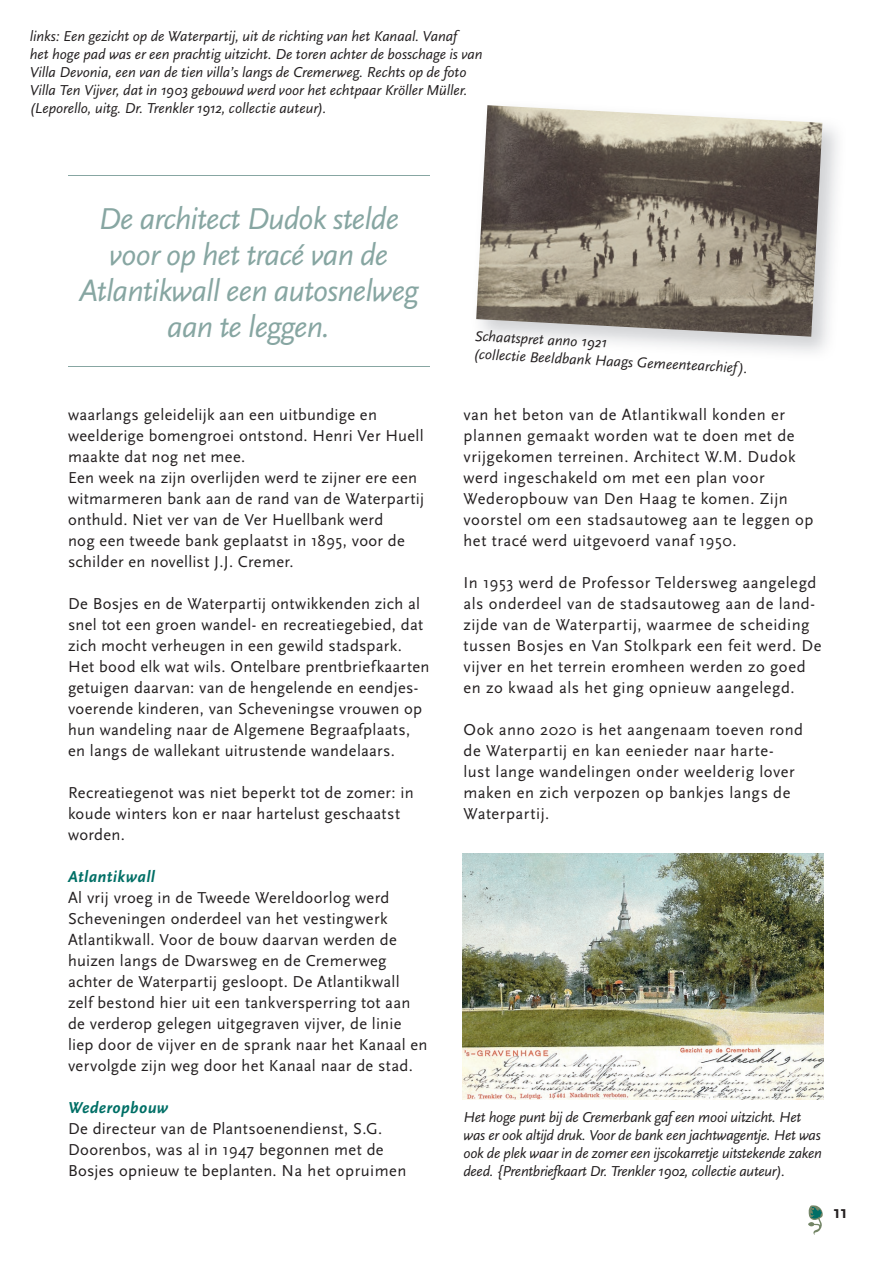
<style>
.page{position:relative;width:893px;height:1263px;background:#fff}
.page>*{position:absolute;margin:0;border:0;box-sizing:border-box;transform-origin:0 0}
.t1{font:italic 31.5px/36px "Scala Sans";letter-spacing:-.025em;color:#87a6a2;text-align:center}
.t2{font:700 18px "Scala Sans";color:#231f20}
.t3{font:16.5px/21px "Scala Sans";letter-spacing:.02em;color:#231f20}
.t4{font:italic 700 16.5px "Scala Sans";letter-spacing:.025em;color:#016f66}
.t5{font:italic 15px/18px "Scala Sans";letter-spacing:-.01em;color:#231f20}
</style>
<div class="page">
<svg style="left:808px;top:1205px;width:15px;height:30px"></svg>
<img style="left:462px;top:853px;width:362px;height:247px">
<img style="left:476px;top:105px;width:346px;height:232px">
<hr style="left:68px;top:366px;width:361px;height:1px;background:#87a6a2">
<hr style="left:68px;top:175px;width:361px;height:1px;background:#87a6a2">
<p class="t5" style="left:30px;top:27px;width:454px">links: Een gezicht op de Waterpartij, uit de richting van het Kanaal. Vanaf<br>het hoge pad was er een prachtig uitzicht. De toren achter de bosschage is van Villa Devonia, een van de tien villa’s langs de Cremerweg. Rechts op de foto Villa Ten Vijver, dat in 1903 gebouwd werd voor het echtpaar Kröller Müller. (Leporello, uitg. Dr. Trenkler 1912, collectie auteur).</p>
<h1 class="t1" style="left:79px;top:201px;width:341px">De architect Dudok stelde voor op het tracé van de<br>Atlantikwall een autosnelweg aan te leggen.</h1>
<p class="t3" style="left:68px;top:404px;width:358px">waarlangs geleidelijk aan een uitbundige en weelderige bomengroei ontstond. Henri Ver Huell maakte dat nog net mee.<br>Een week na zijn overlijden werd te zijner ere een witmarmeren bank aan de rand van de Waterpartij onthuld. Niet ver van de Ver Huellbank werd<br>nog een tweede bank geplaatst in 1895, voor de schilder en novellist J.J. Cremer.</p>
<p class="t3" style="left:68px;top:593px;width:363px">De Bosjes en de Waterpartij ontwikkenden zich al snel tot een groen wandel- en recreatiegebied, dat zich mocht verheugen in een gewild stadspark.<br>Het bood elk wat wils. Ontelbare prentbriefkaarten getuigen daarvan: van de hengelende en eendjes&shy;voerende kinderen, van Scheveningse vrouwen op hun wandeling naar de Algemene Begraafplaats, en langs de wallekant uitrustende wandelaars.</p>
<p class="t3" style="left:68px;top:782px;width:347px">Recreatiegenot was niet beperkt tot de zomer: in koude winters kon er naar hartelust geschaatst worden.</p>
<p class="t4" style="left:68px;top:868px;width:88px">Atlantikwall</p>
<p class="t3" style="left:68px;top:888px;width:361px">Al vrij vroeg in de Tweede Wereldoorlog werd Scheveningen onderdeel van het vestingwerk Atlantikwall. Voor de bouw daarvan werden de huizen langs de Dwarsweg en de Cremerweg achter de Waterpartij gesloopt. De Atlantikwall zelf bestond hier uit een tankversperring tot aan de verderop gelegen uitgegraven vijver, de linie liep door de vijver en de sprank naar het Kanaal en vervolgde zijn weg door het Kanaal naar de stad.</p>
<p class="t4" style="left:68px;top:1099px;width:102px">Wederopbouw</p>
<p class="t3" style="left:68px;top:1119px;width:340px">De directeur van de Plantsoenendienst, S.G.<br>Doorenbos, was al in 1947 begonnen met de<br>Bosjes opnieuw te beplanten. Na het opruimen</p>
<p class="t5" style="left:475px;top:327px;width:276px;rotate:3deg">Schaatspret anno 1921<br>(collectie Beeldbank Haags Gemeentearchief).</p>
<p class="t3" style="left:463px;top:404px;width:352px">van het beton van de Atlantikwall konden er plannen gemaakt worden wat te doen met de vrijgekomen terreinen. Architect W.M. Dudok werd ingeschakeld om met een plan voor Wederopbouw van Den Haag te komen. Zijn voorstel om een stadsautoweg aan te leggen op het tracé werd uitgevoerd vanaf 1950.</p>
<p class="t3" style="left:463px;top:572px;width:360px">In 1953 werd de Professor Teldersweg aangelegd als onderdeel van de stadsautoweg aan de land&shy;zijde van de Waterpartij, waarmee de scheiding tussen Bosjes en Van Stolkpark een feit werd. De vijver en het terrein eromheen werden zo goed en zo kwaad als het ging opnieuw aangelegd.</p>
<p class="t3" style="left:463px;top:719px;width:341px">Ook anno 2020 is het aangenaam toeven rond de Waterpartij en kan eenieder naar harte&shy;lust lange wandelingen onder weelderig lover maken en zich verpozen op bankjes langs de Waterpartij.</p>
<p class="t5" style="left:463px;top:1108px;width:360px">Het hoge punt bij de Cremerbank gaf een mooi uitzicht. Het was er ook altijd druk. Voor de bank een jachtwagentje. Het was ook de plek waar in de zomer een ijscokarretje uitstekende zaken deed. {Prentbriefkaart Dr. Trenkler 1902, collectie auteur).</p>
<p class="t2" style="left:833px;top:1202px;width:16px">11</p>
</div>
